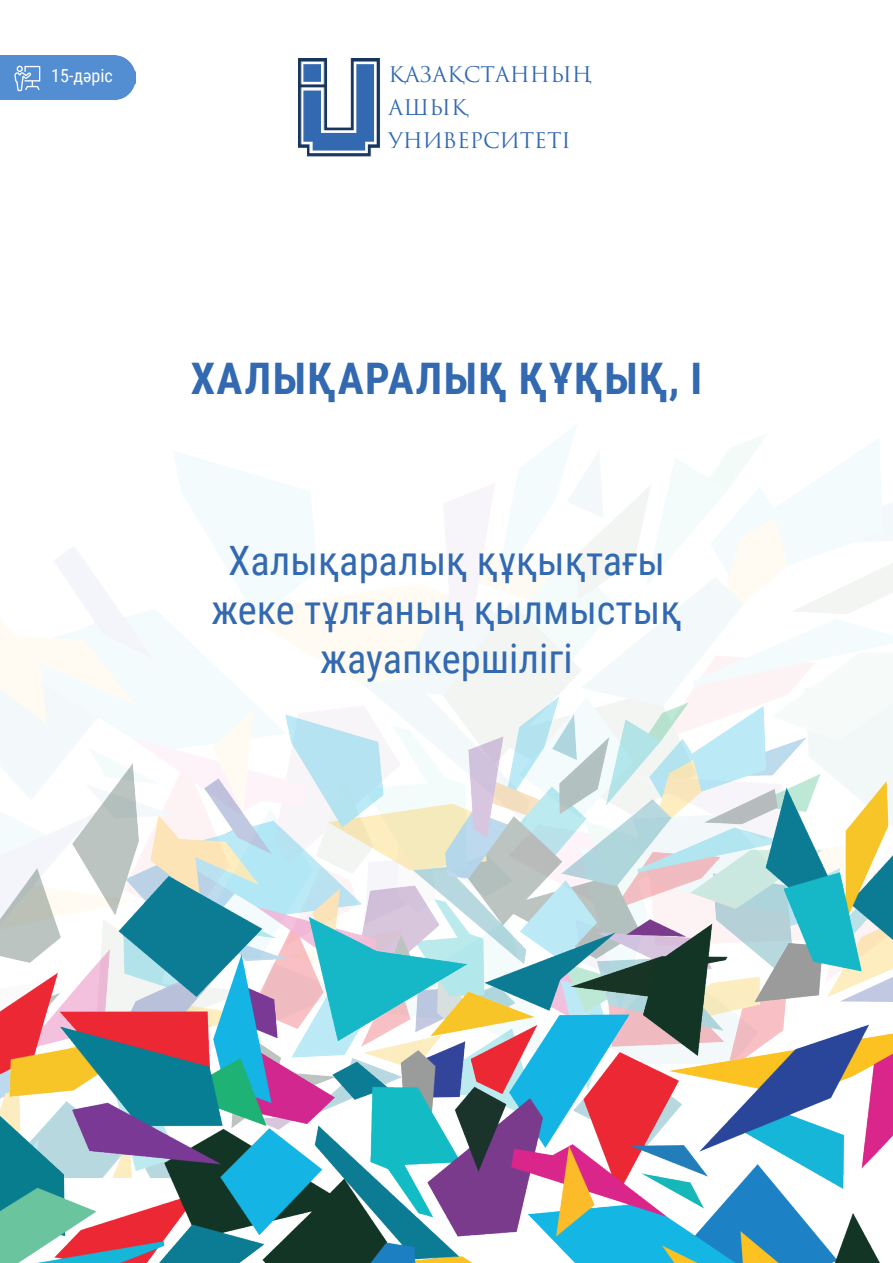
<style>
.page{position:relative;width:893px;height:1263px;background:#fff}
.page>*{position:absolute;margin:0;border:0;box-sizing:border-box;transform-origin:0 0}
.t1{font:700 43.5px "Roboto Condensed";letter-spacing:.035em;color:#3269b1}
.t2{font:40.5px/48.6px "Roboto Condensed";color:#3269b1;text-align:center}
.t3{font:21px "Trajan Pro 3";color:#3269b1}
.t4{font:18px "Roboto Condensed";color:#fff}
</style>
<div class="page">
<img style="left:0;top:425px;width:893px;height:638px">
<img style="left:0;top:696px;width:892px;height:33px">
<img style="left:0;top:729px;width:892px;height:534px">
<div style="left:0;top:55px;width:136px;height:45px;background:#538dd2"></div>
<svg style="left:14px;top:66px;width:26px;height:25px"></svg>
<img style="left:298px;top:58px;width:82px;height:99px">
<p class="t4" style="left:51px;top:63px;width:63px">15-дәріс</p>
<p class="t3" style="left:389px;top:60px;width:205px">ҚАЗАҚСТАННЫҢ</p>
<p class="t3" style="left:389px;top:93px;width:81px">АШЫҚ</p>
<p class="t3" style="left:389px;top:126px;width:184px">УНИВЕРСИТЕТІ</p>
<p class="t1" style="left:191px;top:348px;width:513px">ХАЛЫҚАРАЛЫҚ ҚҰҚЫҚ, I</p>
<p class="t2" style="left:211px;top:535px;width:472px">Халықаралық құқықтағы жеке тұлғаның қылмыстық жауапкершілігі</p>
</div>
